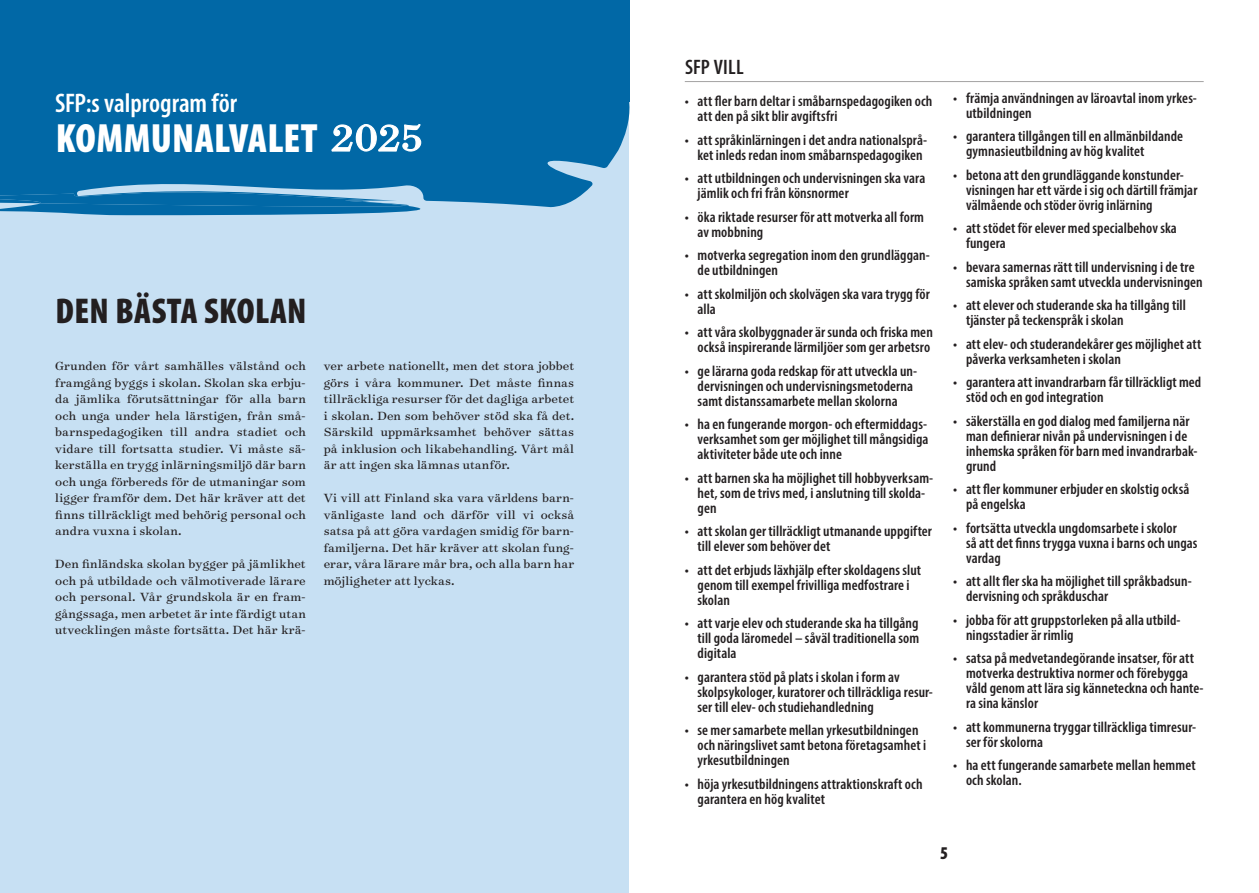
<style>
.page{position:relative;width:1259px;height:893px;background:#fff}
.page>*{position:absolute;margin:0;border:0;box-sizing:border-box;transform-origin:0 0}
.t1{font:900 condensed 41.1px "Myriad Pro";letter-spacing:.005em;color:#fff}
.t2{font:900 condensed 36px "Myriad Pro";letter-spacing:.01em;color:#231f20}
.t3{font:600 condensed 27px "Myriad Pro";color:#fff}
.VI_VILL{font:600 condensed 21px "Myriad Pro";letter-spacing:.01em;color:#231f20}
.t4{font:900 condensed 18px "Myriad Pro";color:#231f20}
.VI_VILL-2{font:600 condensed 15px/15px "Myriad Pro";letter-spacing:.005em;color:#231f20}
.t5{font:13.5px/16.5px "Surveyor Text";letter-spacing:.01em;color:#231f20;text-align:justify}
</style>
<div class="page">
<div style="left:0;top:0;width:628px;height:893px;background:#c7e0f3"></div>
<div style="left:0;top:0;width:630px;height:207px;background:#0168a6"></div>
<svg style="left:0;top:188px;width:440px;height:27px"></svg>
<hr style="left:685px;top:81px;width:518px;height:1px;background:#231f20">
<svg style="left:331px;top:123px;width:91px;height:31px;background:#61a1c7"></svg>
<div style="left:408px;top:0;width:221px;height:102px;background:#0168a6"></div>
<p class="t3" style="left:55px;top:86px;width:183px">SFP:s valprogram för</p>
<p class="t1" style="left:56px;top:112px;width:263px">KOMMUNALVALET</p>
<p class="t2" style="left:56px;top:288px;width:252px">DEN BÄSTA SKOLAN</p>
<p class="t5" style="left:55px;top:357px;width:252px">Grunden för vårt samhälles välstånd och framgång byggs i skolan. Skolan ska erbju&shy;da jämlika förutsättningar för alla barn och unga under hela lärstigen, från små&shy;barnspedagogiken till andra stadiet och vidare till fortsatta studier. Vi måste sä&shy;kerställa en trygg inlärningsmiljö där barn och unga förbereds för de utmaningar som ligger framför dem. Det här kräver att det finns tillräckligt med behörig personal och andra vuxna i skolan.</p>
<p class="t5" style="left:55px;top:555px;width:252px">Den finländska skolan bygger på jämlikhet och på utbildade och välmotiverade lärare och personal. Vår grundskola är en fram&shy;gångssaga, men arbetet är inte färdigt utan utvecklingen måste fortsätta. Det här krä-</p>
<p class="t5" style="left:324px;top:357px;width:252px">ver arbete nationellt, men det stora jobbet görs i våra kommuner. Det måste finnas tillräckliga resurser för det dagliga arbetet i skolan. Den som behöver stöd ska få det.<br>Särskild uppmärksamhet behöver sättas på inklusion och likabehandling. Vårt mål är att ingen ska lämnas utanför.</p>
<p class="t5" style="left:324px;top:489px;width:252px">Vi vill att Finland ska vara världens barn&shy;vänligaste land och därför vill vi också satsa på att göra vardagen smidig för barn&shy;familjerna. Det här kräver att skolan fung&shy;erar, våra lärare mår bra, och alla barn har möjligheter att lyckas.</p>
<p class="VI_VILL" style="left:685px;top:54px;width:60px">SFP VILL</p>
<p class="VI_VILL-2" style="left:697px;top:94px;width:236px;text-indent:-13px">• att fler barn deltar i småbarnspedagogiken och att den på sikt blir avgiftsfri</p>
<p class="VI_VILL-2" style="left:685px;top:132px;width:244px;text-align:center">• att språkinlärningen i det andra nationalsprå&shy;ket inleds redan inom småbarnspedagogiken</p>
<p class="VI_VILL-2" style="left:697px;top:171px;width:229px;text-indent:-13px">• att utbildningen och undervisningen ska vara jämlik och fri från könsnormer</p>
<p class="VI_VILL-2" style="left:697px;top:209px;width:228px;text-indent:-13px">• öka riktade resurser för att motverka all form av mobbning</p>
<p class="VI_VILL-2" style="left:697px;top:248px;width:234px;text-indent:-13px">• motverka segregation inom den grundläggan&shy;de utbildningen</p>
<p class="VI_VILL-2" style="left:697px;top:286px;width:234px;text-indent:-13px">• att skolmiljön och skolvägen ska vara trygg för alla</p>
<p class="VI_VILL-2" style="left:685px;top:325px;width:249px;text-align:right">• att våra skolbyggnader är sunda och friska men också inspirerande lärmiljöer som ger arbetsro</p>
<p class="VI_VILL-2" style="left:685px;top:363px;width:234px;text-align:center">• ge lärarna goda redskap för att utveckla un&shy;dervisningen och undervisningsmetoderna samt distanssamarbete mellan skolorna</p>
<p class="VI_VILL-2" style="left:697px;top:417px;width:232px;text-align:justify;text-indent:-13px">• ha en fungerande morgon- och eftermiddags&shy;verksamhet som ger möjlighet till mångsidiga aktiviteter både ute och inne</p>
<p class="VI_VILL-2" style="left:697px;top:470px;width:237px;text-indent:-13px">• att barnen ska ha möjlighet till hobbyverksam&shy;het, som de trivs med, i anslutning till skolda&shy;gen</p>
<p class="VI_VILL-2" style="left:697px;top:524px;width:236px;text-indent:-13px">• att skolan ger tillräckligt utmanande uppgifter till elever som behöver det</p>
<p class="VI_VILL-2" style="left:697px;top:562px;width:225px;text-indent:-13px">• att det erbjuds läxhjälp efter skoldagens slut genom till exempel frivilliga medfostrare i skolan</p>
<p class="VI_VILL-2" style="left:697px;top:616px;width:223px;text-align:justify;text-indent:-13px">• att varje elev och studerande ska ha tillgång till goda läromedel – såväl traditionella som digitala</p>
<p class="VI_VILL-2" style="left:697px;top:669px;width:237px;text-indent:-13px">• garantera stöd på plats i skolan i form av skolpsykologer, kuratorer och tillräckliga resur&shy;ser till elev- och studiehandledning</p>
<p class="VI_VILL-2" style="left:697px;top:723px;width:230px;text-indent:-13px">• se mer samarbete mellan yrkesutbildningen och näringslivet samt betona företagsamhet i yrkesutbildningen</p>
<p class="VI_VILL-2" style="left:697px;top:776px;width:226px;text-indent:-13px">• höja yrkesutbildningens attraktionskraft och garantera en hög kvalitet</p>
<p class="VI_VILL-2" style="left:966px;top:90px;width:232px;text-indent:-13px">• främja användningen av läroavtal inom yrkes&shy;utbildningen</p>
<p class="VI_VILL-2" style="left:966px;top:128px;width:219px;text-indent:-13px">• garantera tillgången till en allmänbildande gymnasieutbildning av hög kvalitet</p>
<p class="VI_VILL-2" style="left:966px;top:167px;width:233px;text-indent:-13px">• betona att den grundläggande konstunder&shy;visningen har ett värde i sig och därtill främjar välmående och stöder övrig inlärning</p>
<p class="VI_VILL-2" style="left:966px;top:220px;width:212px;text-indent:-13px">• att stödet för elever med specialbehov ska fungera</p>
<p class="VI_VILL-2" style="left:966px;top:259px;width:238px;text-indent:-13px">• bevara samernas rätt till undervisning i de tre samiska språken samt utveckla undervisningen</p>
<p class="VI_VILL-2" style="left:966px;top:297px;width:221px;text-indent:-13px">• att elever och studerande ska ha tillgång till tjänster på teckenspråk i skolan</p>
<p class="VI_VILL-2" style="left:966px;top:336px;width:237px;text-indent:-13px">• att elev- och studerandekårer ges möjlighet att påverka verksamheten i skolan</p>
<p class="VI_VILL-2" style="left:966px;top:374px;width:237px;text-indent:-13px">• garantera att invandrarbarn får tillräckligt med stöd och en god integration</p>
<p class="VI_VILL-2" style="left:966px;top:413px;width:233px;text-indent:-13px">• säkerställa en god dialog med familjerna när man definierar nivån på undervisningen i de inhemska språken för barn med invandrarbak&shy;grund</p>
<p class="VI_VILL-2" style="left:966px;top:481px;width:225px;text-indent:-13px">• att fler kommuner erbjuder en skolstig också på engelska</p>
<p class="VI_VILL-2" style="left:966px;top:520px;width:233px;text-indent:-13px">• fortsätta utveckla ungdomsarbete i skolor<br>så att det finns trygga vuxna i barns och ungas vardag</p>
<p class="VI_VILL-2" style="left:966px;top:573px;width:227px;text-indent:-13px">• att allt fler ska ha möjlighet till språkbadsun&shy;dervisning och språkduschar</p>
<p class="VI_VILL-2" style="left:966px;top:612px;width:216px;text-indent:-13px">• jobba för att gruppstorleken på alla utbild&shy;ningsstadier är rimlig</p>
<p class="VI_VILL-2" style="left:966px;top:650px;width:239px;text-indent:-13px">• satsa på medvetandegörande insatser, för att motverka destruktiva normer och förebygga våld genom att lära sig känneteckna och hante&shy;ra sina känslor</p>
<p class="VI_VILL-2" style="left:966px;top:719px;width:232px;text-indent:-13px">• att kommunerna tryggar tillräckliga timresur&shy;ser för skolorna</p>
<p class="VI_VILL-2" style="left:966px;top:757px;width:231px;text-indent:-13px">• ha ett fungerande samarbete mellan hemmet och skolan.</p>
<p class="t4" style="left:940px;top:841px;width:9px">5</p>
</div>
